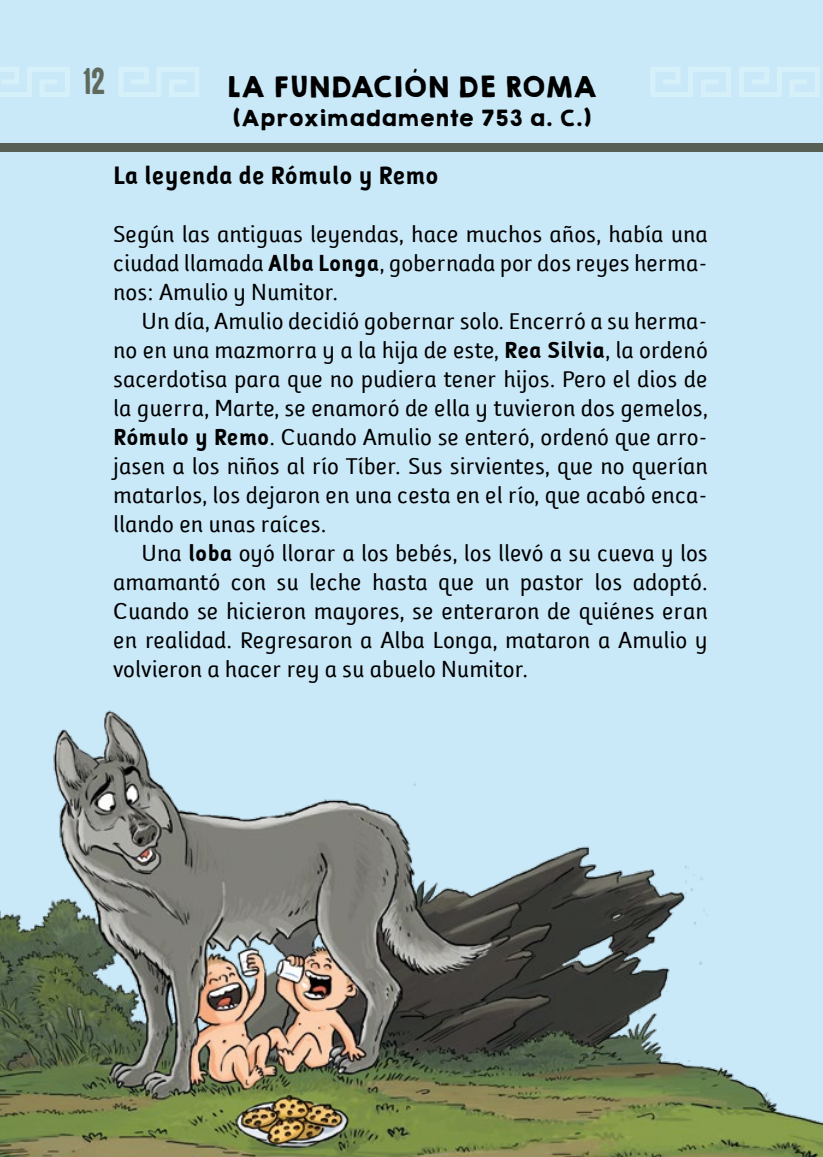
<style>
.page{position:relative;width:823px;height:1157px;background:#fff}
.page>*{position:absolute;margin:0;border:0;box-sizing:border-box;transform-origin:0 0}
.t1{font:36px "Kipp No 1";color:#5f6a5d}
.t2{font:700 26px "Folder";color:#000}
.t3{font:26px "KGHAPPY Solid";color:#000}
.t4{font:24px/29px "Folder";color:#000;text-align:justify}
.t5{font:20px "KGHAPPY Solid";color:#000}
.s1{font-weight:700}
</style>
<div class="page">
<div style="left:0;top:0;width:822px;height:1157px;background:#c9e8f8"></div>
<div style="left:0;top:143px;width:822px;height:9px;background:#566054"></div>
<svg style="left:119px;top:67px;width:80px;height:30px"></svg>
<svg style="left:0;top:67px;width:70px;height:30px"></svg>
<svg style="left:739px;top:67px;width:80px;height:30px"></svg>
<svg style="left:651px;top:67px;width:79px;height:30px"></svg>
<img style="left:0;top:710px;width:822px;height:447px">
<h1 class="t1" style="left:83px;top:59px;width:23px">12</h1>
<p class="t3" style="left:226px;top:67px;width:372px">LA FUNDACIÓN DE ROMA</p>
<p class="t5" style="left:232px;top:103px;width:360px">(Aproximadamente 753 a. C.)</p>
<p class="t2" style="left:113px;top:161px;width:327px">La leyenda de Rómulo y Remo</p>
<p class="t4" style="left:113px;top:220px;width:595px">Según las antiguas leyendas, hace muchos años, había una ciudad llamada <span class="s1">Alba Longa</span>, gobernada por dos reyes herma&shy;nos: Amulio y Numitor.</p>
<p class="t4" style="left:113px;top:307px;width:596px;text-indent:28px">Un día, Amulio decidió gobernar solo. Encerró a su herma&shy;no en una mazmorra y a la hija de este, <span class="s1">Rea Silvia</span>, la ordenó sacerdotisa para que no pudiera tener hijos. Pero el dios de la guerra, Marte, se enamoró de ella y tuvieron dos gemelos, <span class="s1">Rómulo y Remo</span>. Cuando Amulio se enteró, ordenó que arro&shy;jasen a los niños al río Tíber. Sus sirvientes, que no querían matarlos, los dejaron en una cesta en el río, que acabó enca&shy;llando en unas raíces.</p>
<p class="t4" style="left:113px;top:539px;width:596px;text-indent:28px">Una <span class="s1">loba</span> oyó llorar a los bebés, los llevó a su cueva y los amamantó con su leche hasta que un pastor los adoptó.<br>Cuando se hicieron mayores, se enteraron de quiénes eran en realidad. Regresaron a Alba Longa, mataron a Amulio y volvieron a hacer rey a su abuelo Numitor.</p>
</div>
